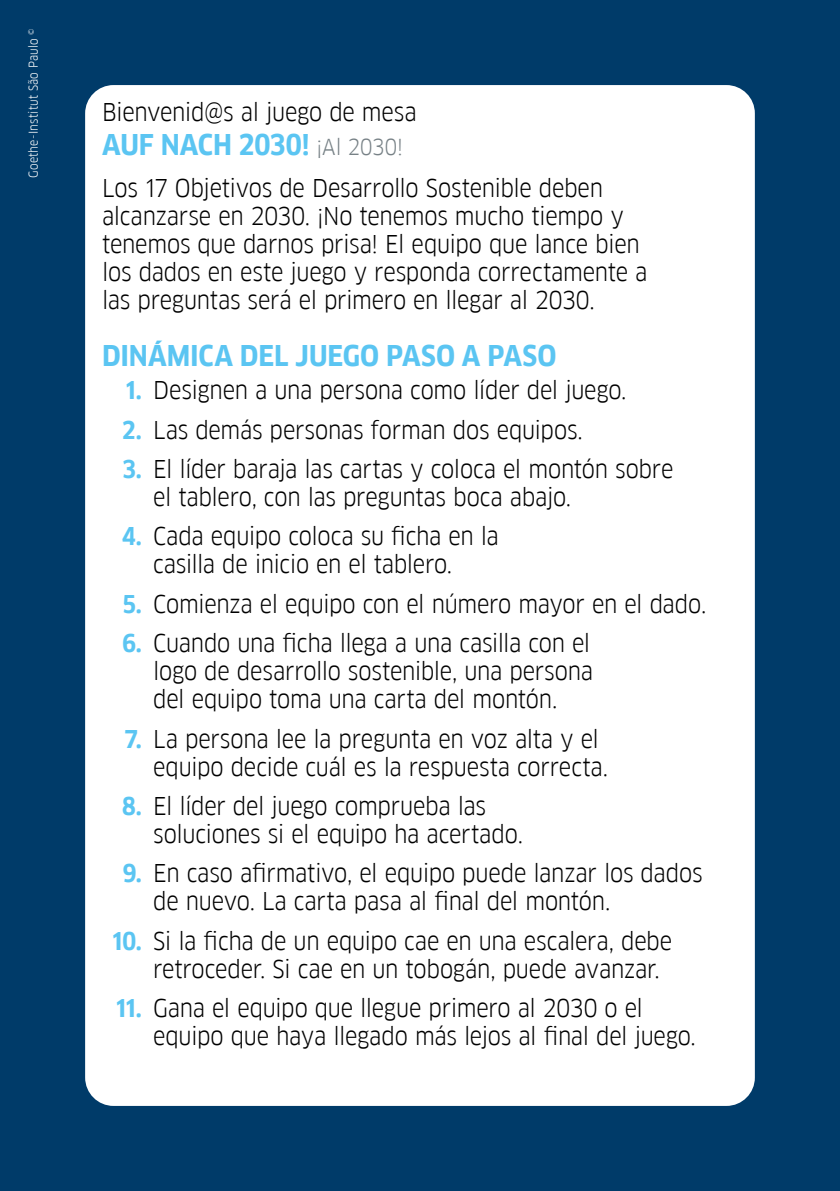
<style>
.page{position:relative;width:840px;height:1191px;background:#fff}
.page>*{position:absolute;margin:0;border:0;box-sizing:border-box;transform-origin:0 0}
.t1{font:700 28px "Goethe FF Clan";letter-spacing:-.005em;color:#5bc5f2}
.t2{font:24px/28px "Goethe FF Clan";letter-spacing:-.015em;color:#000}
.t3{font:12px "Goethe FF Clan";letter-spacing:.02em;color:#fff}
.s1{font-weight:400;font-size:21.6px;color:#778186}
.s2{font-weight:700;color:#5bc5f2}
</style>
<div class="page">
<div style="left:0;top:0;width:839px;height:1191px;background:#003b69"></div>
<div style="left:85px;top:85px;width:669px;height:1021px;background:#fff;border-radius:28px"></div>
<p class="t3" style="left:26px;top:178px;width:151px;rotate:-90deg">Goethe-Institut São Paulo <sup>©</sup></p>
<p class="t2" style="left:102px;top:98px;width:316px">Bienvenid@s al juego de mesa</p>
<p class="t1" style="left:102px;top:128px;width:302px">AUF NACH 2030! <span class="s1">¡Al 2030!</span></p>
<p class="t2" style="left:102px;top:174px;width:546px">Los 17 Objetivos de Desarrollo Sostenible deben alcanzarse en 2030. ¡No tenemos mucho tiempo y tenemos que darnos prisa! El equipo que lance bien los dados en este juego y responda correctamente a las preguntas será el primero en llegar al 2030.</p>
<p class="t1" style="left:102px;top:339px;width:455px">DINÁMICA DEL JUEGO PASO A PASO</p>
<p class="t2" style="left:125px;top:376px;width:502px"><span class="s2">1.</span> Designen a una persona como líder del juego.</p>
<p class="t2" style="left:122px;top:416px;width:462px"><span class="s2">2.</span> Las demás personas forman dos equipos.</p>
<p class="t2" style="left:153px;top:455px;width:521px;text-indent:-31px"><span class="s2">3.</span> El líder baraja las cartas y coloca el montón sobre el tablero, con las preguntas boca abajo.</p>
<p class="t2" style="left:153px;top:522px;width:347px;text-indent:-31px"><span class="s2">4.</span> Cada equipo coloca su ficha en la casilla de inicio en el tablero.</p>
<p class="t2" style="left:123px;top:590px;width:584px"><span class="s2">5.</span> Comienza el equipo con el número mayor en el dado.</p>
<p class="t2" style="left:153px;top:629px;width:441px;text-align:justify;text-indent:-31px"><span class="s2">6.</span> Cuando una ficha llega a una casilla con el logo de desarrollo sostenible, una persona del equipo toma una carta del montón.</p>
<p class="t2" style="left:153px;top:724px;width:456px;text-indent:-29px"><span class="s2">7.</span> La persona lee la pregunta en voz alta y el equipo decide cuál es la respuesta correcta.</p>
<p class="t2" style="left:153px;top:792px;width:371px;text-indent:-31px"><span class="s2">8.</span> El líder del juego comprueba las soluciones si el equipo ha acertado.</p>
<p class="t2" style="left:153px;top:859px;width:550px;text-indent:-30px"><span class="s2">9.</span> En caso afirmativo, el equipo puede lanzar los dados de nuevo. La carta pasa al final del montón.</p>
<p class="t2" style="left:153px;top:926px;width:520px;text-indent:-41px"><span class="s2">10.</span> Si la ficha de un equipo cae en una escalera, debe retroceder. Si cae en un tobogán, puede avanzar.</p>
<p class="t2" style="left:153px;top:994px;width:544px;text-indent:-37px"><span class="s2">11.</span> Gana el equipo que llegue primero al 2030 o el equipo que haya llegado más lejos al final del juego.</p>
</div>
